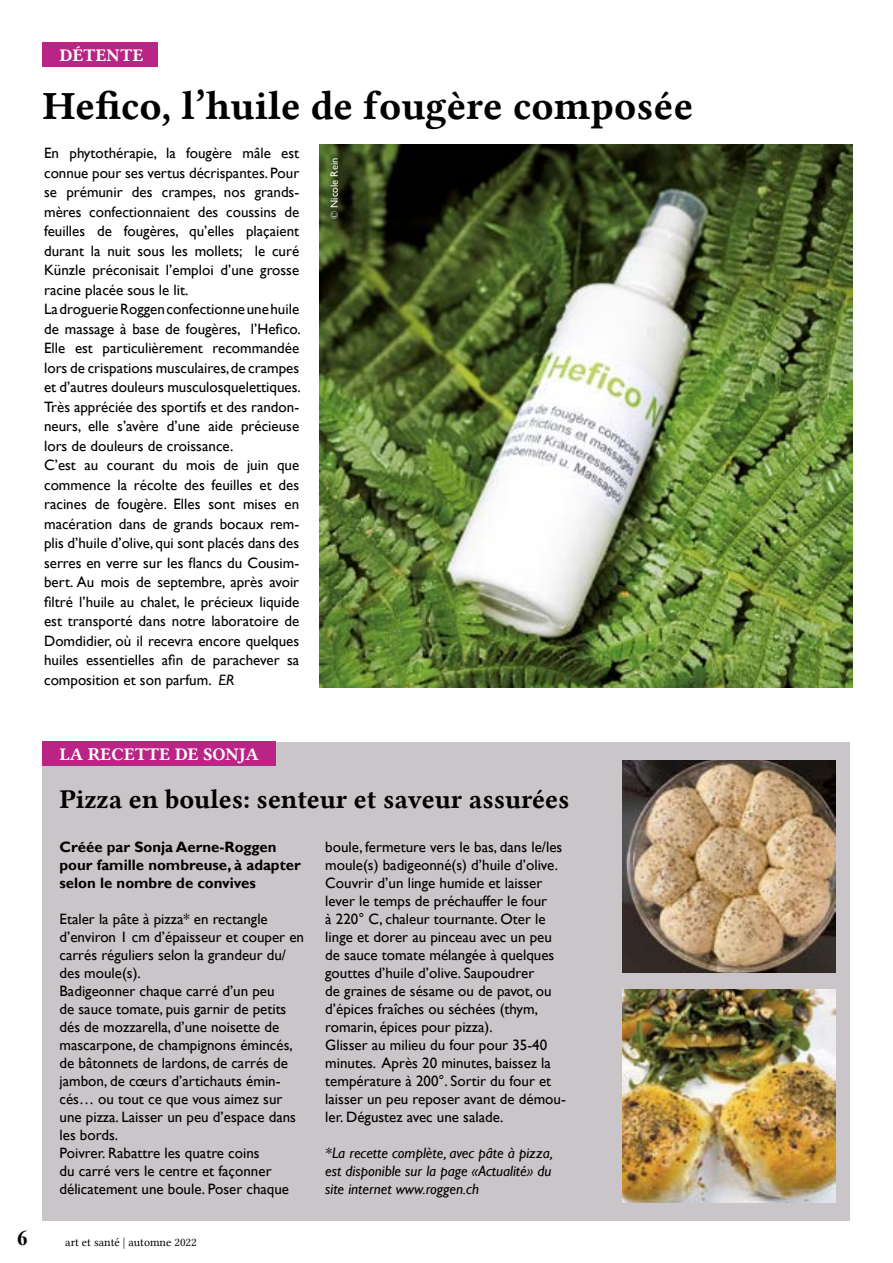
<style>
.page{position:relative;width:893px;height:1263px;background:#fff}
.page>*{position:absolute;margin:0;border:0;box-sizing:border-box;transform-origin:0 0}
.t1{font:40.5px "Lin Libertine B";color:#000}
.t2{font:27px "Lin Libertine B";letter-spacing:-.005em;color:#000}
.t3{font:700 21px "Times New Roman";color:#000}
.t4{font:18px "Lin Libertine B";color:#fff}
.t5{font:15px/18px "Gill Sans";color:#000}
.t6{font:italic 15px/18px "Gill Sans";color:#000;text-align:justify}
.t7{font:700 15px/18px "Gill Sans";color:#000}
.t8{font:12px "Lin Libertine";color:#000}
.t9{font:10.5px "Gill Sans";color:#fff}
.s1{font-style:italic}
.s2{font-family:"Garamond"}
</style>
<div class="page">
<div style="left:43px;top:43px;width:115px;height:24px;background:#ba2585"></div>
<img style="left:320px;top:144px;width:532px;height:543px">
<div style="left:43px;top:742px;width:807px;height:478px;background:#cac5c9"></div>
<div style="left:43px;top:742px;width:233px;height:24px;background:#ba2585"></div>
<img style="left:623px;top:990px;width:212px;height:212px">
<img style="left:623px;top:760px;width:212px;height:213px">
<p class="t4" style="left:60px;top:42px;width:86px">DÉTENTE</p>
<h1 class="t1" style="left:43px;top:78px;width:652px">Hefico, l’huile de fougère composée</h1>
<p class="t5" style="left:44px;top:143px;width:258px;line-height:19.5px">En phytothérapie, la fougère mâle est connue pour ses vertus décrispantes. Pour se prémunir des crampes, nos grands&shy;mères confectionnaient des coussins de feuilles de fougères, qu’elles plaçaient durant la nuit sous les mollets; le curé Künzle préconisait l’emploi d’une grosse racine placée sous le lit.<br>La droguerie Roggen confectionne une huile de massage à base de fougères, l’Hefico.<br>Elle est particulièrement recommandée lors de crispations musculaires, de crampes et d’autres douleurs musculosquelettiques.<br>Très appréciée des sportifs et des randon&shy;neurs, elle s’avère d’une aide précieuse lors de douleurs de croissance.<br>C’est au courant du mois de juin que commence la récolte des feuilles et des racines de fougère. Elles sont mises en macération dans de grands bocaux rem&shy;plis d’huile d’olive, qui sont placés dans des serres en verre sur les flancs du Cousim&shy;bert. Au mois de septembre, après avoir filtré l’huile au chalet, le précieux liquide est transporté dans notre laboratoire de Domdidier, où il recevra encore quelques huiles essentielles afin de parachever sa composition et son parfum. <span class="s1">ER</span></p>
<p class="t9" style="left:328px;top:219px;width:62px;rotate:-90deg"><span class="s2">©</span> Nicole Rein</p>
<p class="t4" style="left:60px;top:742px;width:201px">LA RECETTE DE SONJA</p>
<h2 class="t2" style="left:60px;top:781px;width:512px">Pizza en boules: senteur et saveur assurées</h2>
<p class="t7" style="left:60px;top:838px;width:243px">Créée par Sonja Aerne-Roggen pour famille nombreuse, à adapter selon le nombre de convives</p>
<p class="t5" style="left:60px;top:910px;width:246px">Etaler la pâte à pizza* en rectangle d’environ 1 cm d’épaisseur et couper en carrés réguliers selon la grandeur du/ des moule(s).<br>Badigeonner chaque carré d’un peu<br>de sauce tomate, puis garnir de petits dés de mozzarella, d’une noisette de mascarpone, de champignons émincés, de bâtonnets de lardons, de carrés de jambon, de cœurs d’artichauts émin&shy;cés… ou tout ce que vous aimez sur une pizza. Laisser un peu d’espace dans les bords.<br>Poivrer. Rabattre les quatre coins<br>du carré vers le centre et façonner délicatement une boule. Poser chaque</p>
<p class="t5" style="left:325px;top:838px;width:242px">boule, fermeture vers le bas, dans le/les moule(s) badigeonné(s) d’huile d’olive.<br>Couvrir d’un linge humide et laisser lever le temps de préchauffer le four<br>à 220° C, chaleur tournante. Oter le linge et dorer au pinceau avec un peu de sauce tomate mélangée à quelques gouttes d’huile d’olive. Saupoudrer<br>de graines de sésame ou de pavot, ou d’épices fraîches ou séchées (thym, romarin, épices pour pizza).<br>Glisser au milieu du four pour 35-40 minutes. Après 20 minutes, baissez la température à 200°. Sortir du four et laisser un peu reposer avant de démou&shy;ler. Dégustez avec une salade.</p>
<p class="t6" style="left:325px;top:1144px;width:229px">*La recette complète, avec pâte à pizza, est disponible sur la page «Actualité» du site internet www.roggen.ch</p>
<p class="t8" style="left:67px;top:1115px;width:140px">art et santé | printemps 2021</p>
<h3 class="t3" style="left:17px;top:1224px;width:12px">6</h3>
<p class="t8" style="left:65px;top:1235px;width:133px">art et santé | automne 2022</p>
</div>
